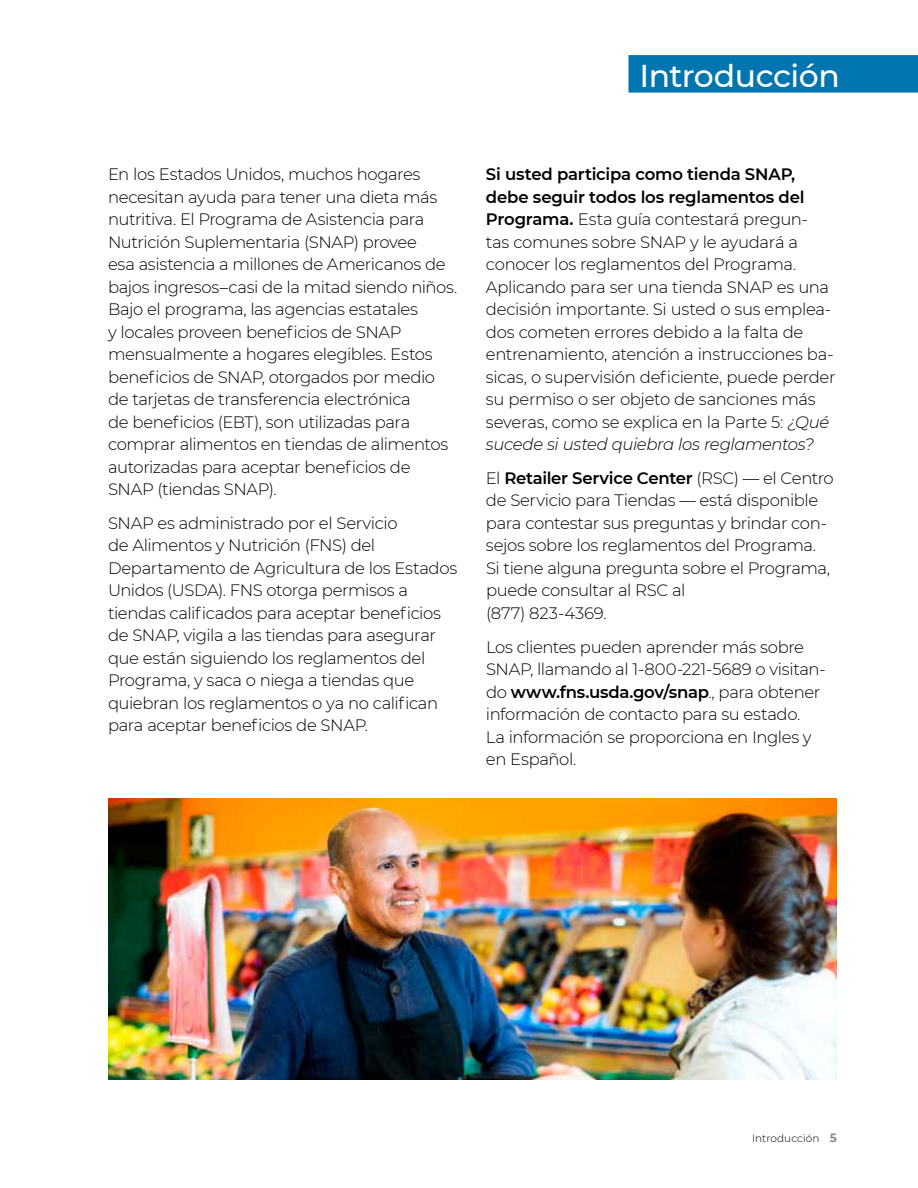
<style>
.page{position:relative;width:918px;height:1188px;background:#fff}
.page>*{position:absolute;margin:0;border:0;box-sizing:border-box;transform-origin:0 0}
.t1{font:500 31.5px "Montserrat";letter-spacing:-.015em;color:#fff}
.t2{font:300 16.5px/22.5px "Montserrat";letter-spacing:-.025em;color:#000}
.t3{font:300 10.5px "Montserrat";letter-spacing:.005em;color:#000}
.s1{font-weight:600}
.s2{font-style:italic}
.s3{font-weight:700;font-size:12px;color:#878a8f}
</style>
<div class="page">
<div style="left:628px;top:55px;width:290px;height:38px;background:#0075af"></div>
<img style="left:108px;top:799px;width:729px;height:281px">
<h2 class="t1" style="left:640px;top:53px;width:202px">Introducción</h2>
<p class="t2" style="left:108px;top:162px;width:351px">En los Estados Unidos, muchos hogares necesitan ayuda para tener una dieta más nutritiva. El Programa de Asistencia para Nutrición Suplementaria (SNAP) provee<br>esa asistencia a millones de Americanos de bajos ingresos–casi de la mitad siendo niños.<br>Bajo el programa, las agencias estatales<br>y locales proveen beneficios de SNAP mensualmente a hogares elegibles. Estos beneficios de SNAP, otorgados por medio de tarjetas de transferencia electrónica<br>de beneficios (EBT), son utilizadas para comprar alimentos en tiendas de alimentos autorizadas para aceptar beneficios de SNAP (tiendas SNAP).</p>
<p class="t2" style="left:108px;top:511px;width:351px">SNAP es administrado por el Servicio<br>de Alimentos y Nutrición (FNS) del Departamento de Agricultura de los Estados Unidos (USDA). FNS otorga permisos a tiendas calificados para aceptar beneficios de SNAP, vigila a las tiendas para asegurar que están siguiendo los reglamentos del Programa, y saca o niega a tiendas que quiebran los reglamentos o ya no califican para aceptar beneficios de SNAP.</p>
<p class="t2" style="left:486px;top:163px;width:351px"><span class="s1">Si usted participa como tienda SNAP, debe seguir todos los reglamentos del Programa.</span> Esta guía contestará pregun&shy;tas comunes sobre SNAP y le ayudará a conocer los reglamentos del Programa.<br>Aplicando para ser una tienda SNAP es una decisión importante. Si usted o sus emplea&shy;dos cometen errores debido a la falta de entrenamiento, atención a instrucciones ba&shy;sicas, o supervisión deficiente, puede perder su permiso o ser objeto de sanciones más severas, como se explica en la Parte 5: <span class="s2">¿Qué sucede si usted quiebra los reglamentos?</span></p>
<p class="t2" style="left:486px;top:466px;width:349px">El <span class="s1">Retailer Service Center</span> (RSC) — el Centro de Servicio para Tiendas — está disponible para contestar sus preguntas y brindar con&shy;sejos sobre los reglamentos del Programa.<br>Si tiene alguna pregunta sobre el Programa, puede consultar al RSC al<br>(877) 823-4369.</p>
<p class="t2" style="left:486px;top:635px;width:341px">Los clientes pueden aprender más sobre SNAP, llamando al 1-800-221-5689 o visitan&shy;do <span class="s1">www.fns.usda.gov/snap</span>., para obtener información de contacto para su estado.<br>La información se proporciona en Ingles y en Español.</p>
<p class="t3" style="left:752px;top:1132px;width:86px">Introducción <span class="s3">5</span></p>
</div>
